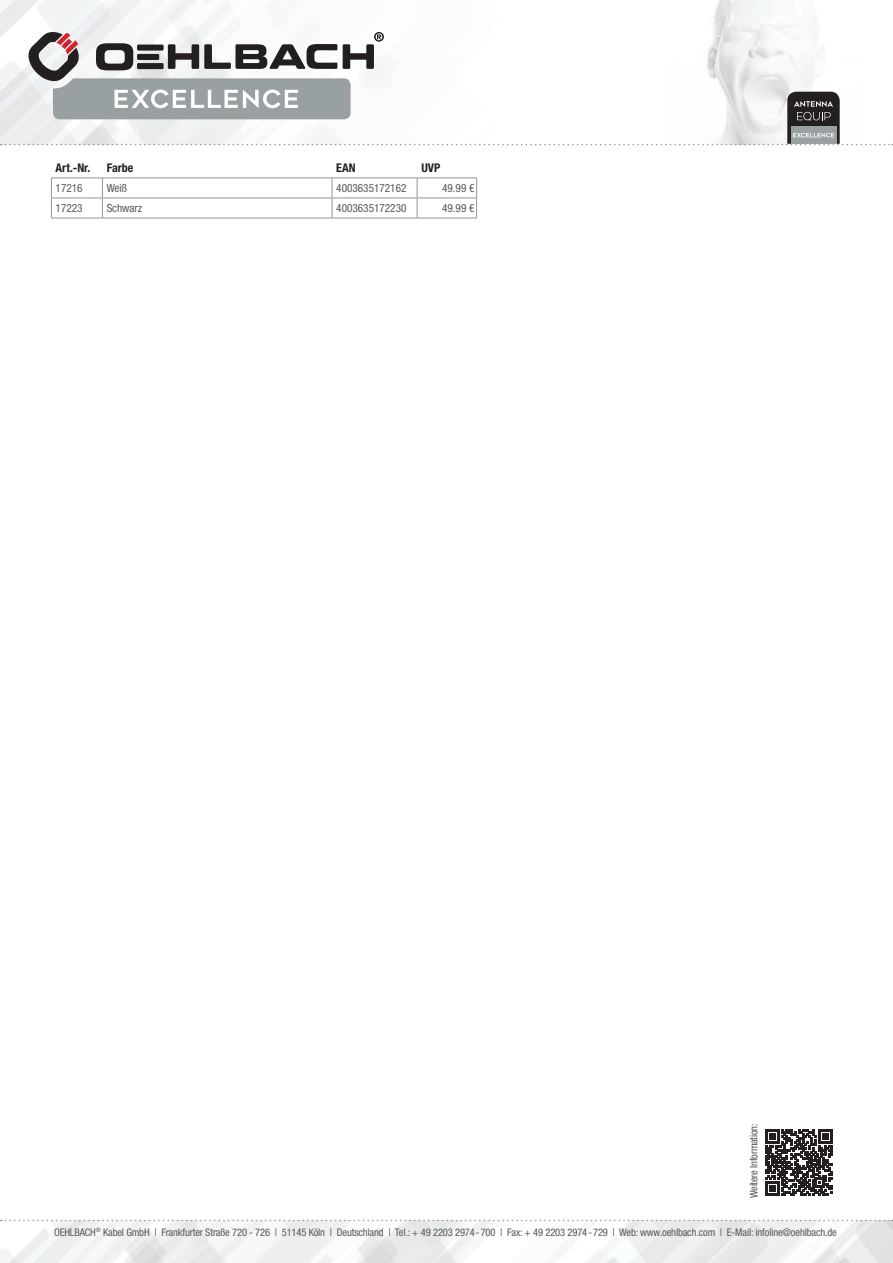
<style>
.page{position:relative;width:893px;height:1263px;background:#fff}
.page>*{position:absolute;margin:0;border:0;box-sizing:border-box;transform-origin:0 0}
.t1{font:700 condensed 12px "Helvetica Neue LTW1 G";color:#231f20}
.t2{font:condensed 11.25px "Helvetica Neue LTW1 G";color:#57585a}
.t3{font:condensed 10.5px "Helvetica Neue LTW1 G";letter-spacing:-.01em;color:#57585a}
</style>
<div class="page">
<img style="left:0;top:1220px;width:893px;height:43px">
<img style="left:0;top:0;width:818px;height:145px">
<svg style="left:1px;top:1220px;width:892px;height:1px"></svg>
<svg style="left:51px;top:177px;width:426px;height:41px"></svg>
<hr style="left:51px;top:218px;width:51px;height:1px;background:#939598">
<hr style="left:102px;top:218px;width:230px;height:1px;background:#939598">
<hr style="left:332px;top:218px;width:85px;height:1px;background:#939598">
<hr style="left:417px;top:218px;width:60px;height:1px;background:#939598">
<hr style="left:51px;top:178px;width:51px;height:1px;background:#939598">
<hr style="left:102px;top:178px;width:230px;height:1px;background:#939598">
<hr style="left:332px;top:178px;width:85px;height:1px;background:#939598">
<hr style="left:417px;top:178px;width:60px;height:1px;background:#939598">
<svg style="left:766px;top:1129px;width:66px;height:67px"></svg>
<svg style="left:1px;top:31px;width:892px;height:114px"></svg>
<p class="t1" style="left:56px;top:160px;width:36px">Art.-Nr.</p>
<p class="t1" style="left:107px;top:160px;width:28px">Farbe</p>
<p class="t1" style="left:336px;top:160px;width:21px">EAN</p>
<p class="t1" style="left:421px;top:160px;width:20px">UVP</p>
<p class="t2" style="left:56px;top:181px;width:28px">17216</p>
<p class="t2" style="left:107px;top:181px;width:22px">Weiß</p>
<p class="t2" style="left:336px;top:181px;width:72px">4003635172162</p>
<p class="t2" style="left:442px;top:181px;width:34px">49.99 €</p>
<p class="t2" style="left:56px;top:201px;width:28px">17223</p>
<p class="t2" style="left:107px;top:201px;width:37px">Schwarz</p>
<p class="t2" style="left:336px;top:201px;width:72px">4003635172230</p>
<p class="t2" style="left:442px;top:201px;width:34px">49.99 €</p>
<p class="t3" style="left:747px;top:1198px;width:76px;rotate:-90deg">Weitere Information:</p>
<p class="t3" style="left:54px;top:1226px;width:784px">OEHLBACH<sup>®</sup> Kabel GmbH | Frankfurter Straße 720 - 726 | 51145 Köln | Deutschland | Tel.: + 49 2203 2974-700 | Fax: + 49 2203 2974-729 | Web: www.oehlbach.com | E-Mail: infoline@oehlbach.de</p>
</div>
